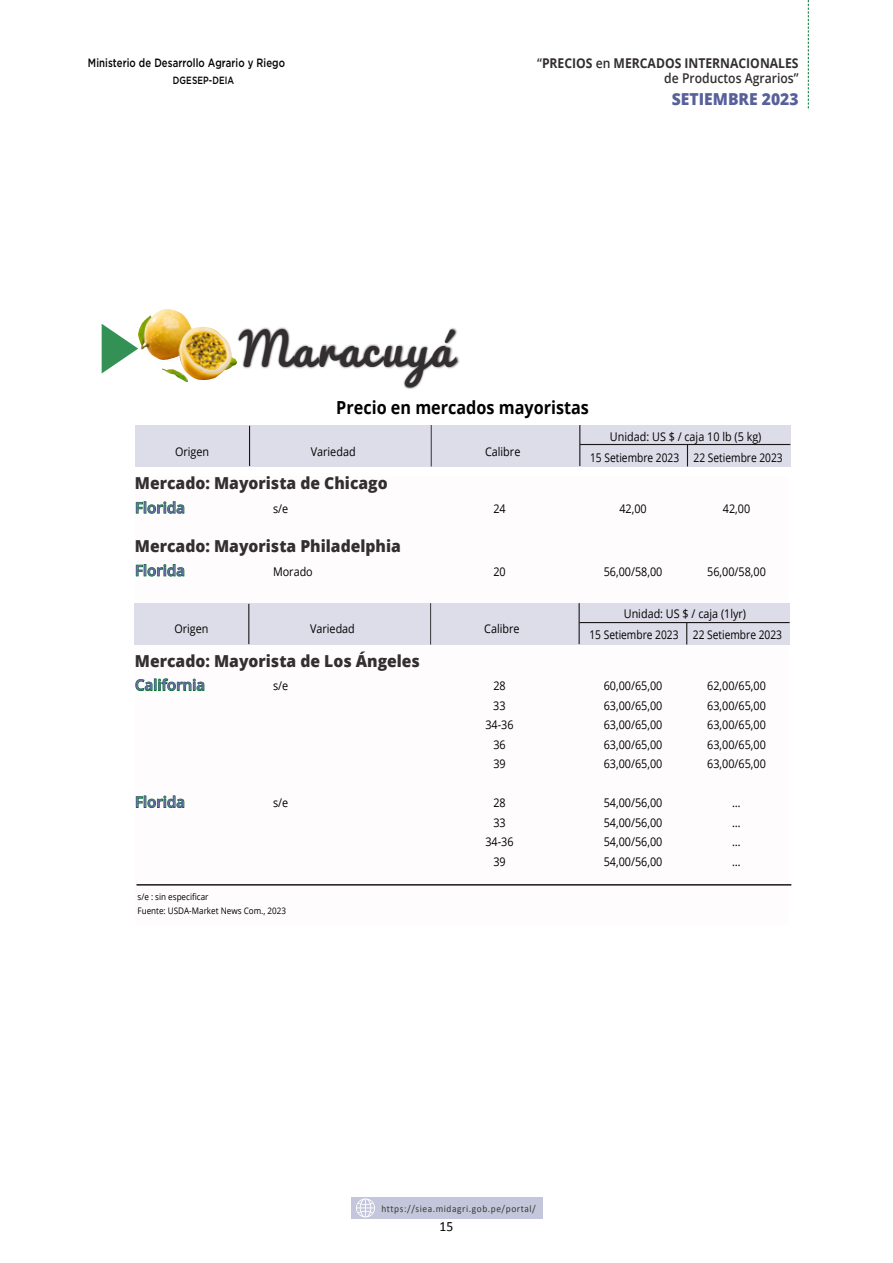
<style>
.page{position:relative;width:893px;height:1263px;background:#fff}
.page>*{position:absolute;margin:0;border:0;box-sizing:border-box;transform-origin:0 0}
.t1{font:45px "Pacifico";letter-spacing:.05em;color:#332f31;scale:1.05 1}
.t2{font:700 18px "Open Sans";color:#000;scale:.9 1}
.t3{font:800 16.5px "Open Sans";color:#332f31;scale:.95 1}
.t4{font:800 16.5px "Open Sans";color:#58609a;scale:.95 1}
.t5{font:600 15px "Open Sans";color:#60659e}
.t6{font:14.1px "Calibri";color:#000;scale:.95 1}
.t7{font:700 13.5px/15px "Open Sans";color:#332f31;text-align:right;scale:.9 1}
.t8{font:12px "Open Sans";color:#000;scale:.9 1}
.t9{font:12px "Open Sans";color:#000;scale:.85 1}
.t10{font:500 12px "Gotham";letter-spacing:.01em;color:#000;scale:.8 1}
.t11{font:500 10.5px "Gotham";letter-spacing:.01em;color:#000;scale:.8 1}
.t12{font:10.05px "Calibri";letter-spacing:.06em;color:#383b35;scale:.95 1}
.t13{font:9px/14.1px "Open Sans";color:#000;scale:.9 1}
.s1{font-weight:600}
</style>
<div class="page">
<svg style="left:808px;top:0;width:1px;height:108px"></svg>
<div style="left:351px;top:1197px;width:191px;height:21px;background:#c4c7db"></div>
<svg style="left:356px;top:1198px;width:19px;height:19px"></svg>
<svg style="left:136px;top:501px;width:48px;height:13px"></svg>
<svg style="left:136px;top:564px;width:48px;height:13px"></svg>
<svg style="left:135px;top:678px;width:69px;height:13px"></svg>
<svg style="left:136px;top:795px;width:48px;height:13px"></svg>
<div style="left:135px;top:425px;width:655px;height:41px;background:#dddce9"></div>
<hr style="left:249px;top:426px;width:1px;height:40px;background:#1c181a">
<hr style="left:431px;top:425px;width:1px;height:41px;background:#494648">
<hr style="left:579px;top:425px;width:1px;height:41px;background:#1c181a">
<hr style="left:580px;top:444px;width:210px;height:1px;background:#1c181a">
<svg style="left:687px;top:445px;width:1px;height:21px"></svg>
<div style="left:237px;top:327px;width:223px;height:62px;background:#000;opacity:.6"></div>
<svg style="left:102px;top:324px;width:36px;height:49px"></svg>
<img style="left:138px;top:309px;width:27px;height:50px">
<hr style="left:136px;top:884px;width:655px;height:1px;background:#1c181a">
<div style="left:134px;top:603px;width:656px;height:42px;background:#dddce9"></div>
<hr style="left:248px;top:604px;width:1px;height:40px;background:#1c181a">
<hr style="left:430px;top:603px;width:1px;height:41px;background:#494648">
<hr style="left:579px;top:603px;width:1px;height:41px;background:#1c181a">
<hr style="left:579px;top:622px;width:211px;height:1px;background:#1c181a">
<svg style="left:686px;top:623px;width:1px;height:21px"></svg>
<p class="t10" style="left:88px;top:55px;width:248px">Ministerio de Desarrollo Agrario y Riego</p>
<p class="t11" style="left:173px;top:73px;width:78px">DGESEP-DEIA</p>
<p class="t7" style="left:537px;top:55px;width:292px"><span class="s1">“</span>PRECIOS <span class="s1">en</span> MERCADOS INTERNACIONALES <span class="s1">de Productos Agrarios”</span></p>
<h3 class="t4" style="left:672px;top:86px;width:135px">SETIEMBRE 2023</h3>
<h1 class="t1" style="left:240px;top:325px;width:203px">Maracuyá</h1>
<h2 class="t2" style="left:336px;top:394px;width:282px">Precio en mercados mayoristas</h2>
<p class="t8" style="left:610px;top:429px;width:170px">Unidad: US $ / caja 10 lb (5 kg)</p>
<p class="t8" style="left:175px;top:444px;width:39px">Origen</p>
<p class="t8" style="left:311px;top:444px;width:51px">Variedad</p>
<p class="t8" style="left:485px;top:444px;width:41px">Calibre</p>
<p class="t9" style="left:590px;top:450px;width:228px">15 Setiembre 2023 22 Setiembre 2023</p>
<h3 class="t3" style="left:135px;top:471px;width:268px">Mercado: Mayorista de Chicago</h3>
<p class="t5" style="left:135px;top:497px;width:52px">Florida</p>
<p class="t8" style="left:273px;top:501px;width:18px">s/e</p>
<p class="t8" style="left:493px;top:501px;width:15px">24</p>
<p class="t8" style="left:619px;top:501px;width:32px">42,00</p>
<p class="t8" style="left:723px;top:501px;width:32px">42,00</p>
<h3 class="t3" style="left:135px;top:534px;width:282px">Mercado: Mayorista Philadelphia</h3>
<p class="t5" style="left:135px;top:560px;width:52px">Florida</p>
<p class="t8" style="left:273px;top:563px;width:46px">Morado</p>
<p class="t8" style="left:493px;top:563px;width:15px">20</p>
<p class="t8" style="left:604px;top:563px;width:67px">56,00/58,00</p>
<p class="t8" style="left:707px;top:563px;width:67px">56,00/58,00</p>
<p class="t8" style="left:174px;top:620px;width:39px">Origen</p>
<p class="t8" style="left:310px;top:620px;width:51px">Variedad</p>
<p class="t8" style="left:484px;top:620px;width:41px">Calibre</p>
<p class="t8" style="left:624px;top:605px;width:137px">Unidad: US $ / caja (1lyr)</p>
<p class="t9" style="left:589px;top:626px;width:228px">15 Setiembre 2023 22 Setiembre 2023</p>
<h3 class="t3" style="left:135px;top:648px;width:301px">Mercado: Mayorista de Los Ángeles</h3>
<p class="t5" style="left:135px;top:675px;width:72px">California</p>
<p class="t8" style="left:273px;top:678px;width:18px">s/e</p>
<p class="t8" style="left:493px;top:678px;width:15px">28</p>
<p class="t8" style="left:604px;top:678px;width:67px">60,00/65,00</p>
<p class="t8" style="left:707px;top:678px;width:67px">62,00/65,00</p>
<p class="t8" style="left:493px;top:697px;width:15px">33</p>
<p class="t8" style="left:604px;top:697px;width:67px">63,00/65,00</p>
<p class="t8" style="left:707px;top:697px;width:67px">63,00/65,00</p>
<p class="t8" style="left:485px;top:717px;width:33px">34-36</p>
<p class="t8" style="left:604px;top:717px;width:67px">63,00/65,00</p>
<p class="t8" style="left:707px;top:717px;width:67px">63,00/65,00</p>
<p class="t8" style="left:493px;top:736px;width:15px">36</p>
<p class="t8" style="left:604px;top:736px;width:67px">63,00/65,00</p>
<p class="t8" style="left:707px;top:736px;width:67px">63,00/65,00</p>
<p class="t8" style="left:493px;top:756px;width:15px">39</p>
<p class="t8" style="left:604px;top:756px;width:67px">63,00/65,00</p>
<p class="t8" style="left:707px;top:756px;width:67px">63,00/65,00</p>
<p class="t5" style="left:135px;top:792px;width:52px">Florida</p>
<p class="t8" style="left:273px;top:795px;width:18px">s/e</p>
<p class="t8" style="left:493px;top:795px;width:15px">28</p>
<p class="t8" style="left:604px;top:795px;width:67px">54,00/56,00</p>
<p class="t8" style="left:732px;top:795px;width:11px">…</p>
<p class="t8" style="left:493px;top:814px;width:15px">33</p>
<p class="t8" style="left:604px;top:814px;width:67px">54,00/56,00</p>
<p class="t8" style="left:732px;top:814px;width:11px">…</p>
<p class="t8" style="left:485px;top:834px;width:33px">34-36</p>
<p class="t8" style="left:604px;top:834px;width:67px">54,00/56,00</p>
<p class="t8" style="left:732px;top:834px;width:11px">…</p>
<p class="t8" style="left:493px;top:853px;width:15px">39</p>
<p class="t8" style="left:604px;top:853px;width:67px">54,00/56,00</p>
<p class="t8" style="left:732px;top:853px;width:11px">…</p>
<p class="t13" style="left:138px;top:889px;width:166px">s/e : sin especificar<br>Fuente: USDA-Market News Com., 2023</p>
<p class="t12" style="left:382px;top:1202px;width:164px">https://siea.midagri.gob.pe/portal/</p>
<p class="t6" style="left:440px;top:1217px;width:16px">15</p>
</div>
